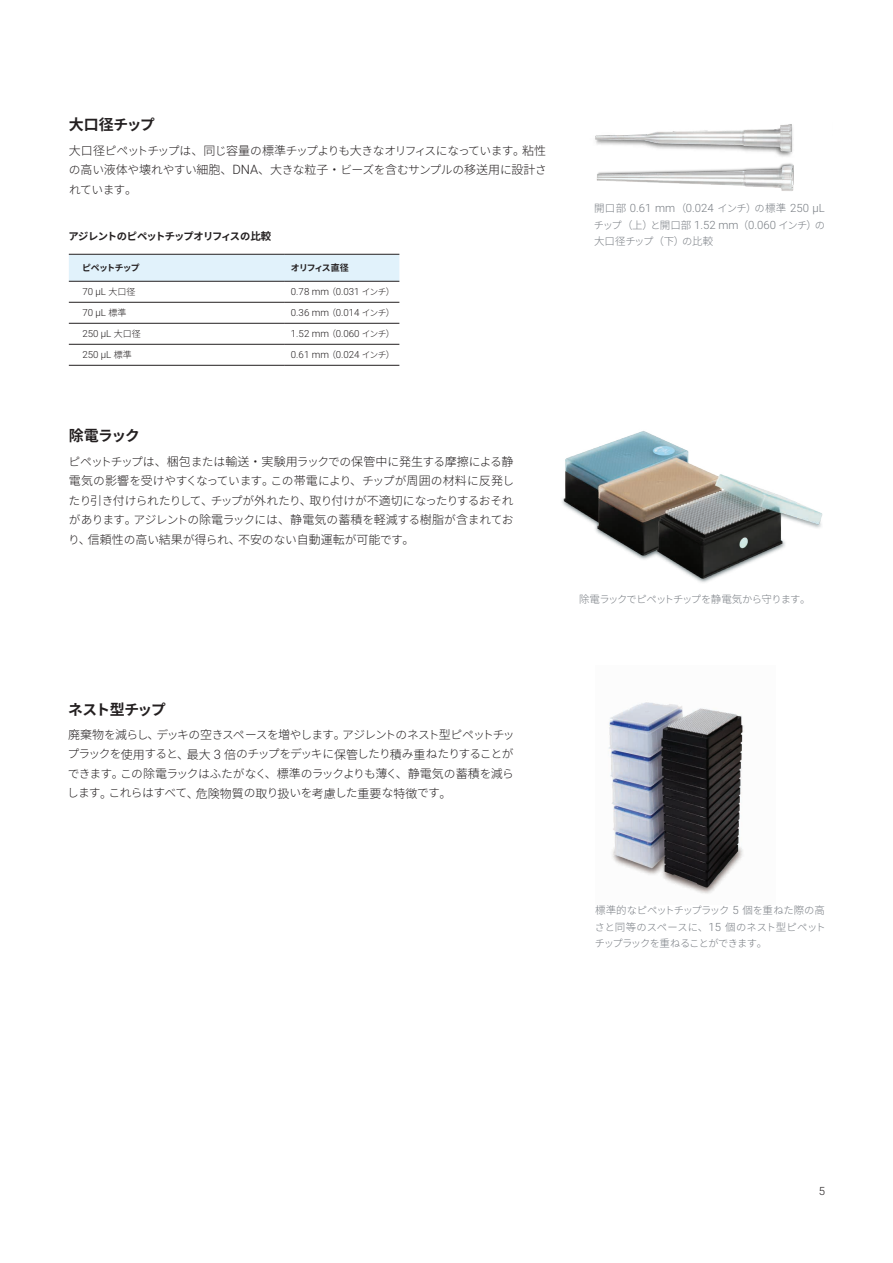
<style>
.page{position:relative;width:893px;height:1263px;background:#fff}
.page>*{position:absolute;margin:0;border:0;box-sizing:border-box;transform-origin:0 0}
.BROCHURE_subhead_blue{font:700 15px "Noto Sans CJ Kjp";color:#231f20}
.BROCHURE_subhead_blue-2{font:700 14.7px "Noto Sans CJ Kjp";letter-spacing:-.085em;color:#231f20}
.BROCHURE_text_black{font:300 12px "Noto Sans CJ Kjp";color:#231f20}
.BROCHURE_text_black-2{font:300 11.7px/19.5px "Noto Sans CJ Kjp";letter-spacing:-.065em;color:#231f20;text-align:justify}
.BROCHURE_caption_gray{font:300 11.4px/16.5px "Roboto";color:#787d83}
.t1{font:300 11.4px "Roboto";color:#231f20}
.BROCHURE_caption_gray-2{font:300 10.5px "Noto Sans CJ Kjp";color:#787d83}
.BROCHURE_caption_gray-3{font:300 10.35px/16.5px "Noto Sans CJ Kjp";letter-spacing:-.08em;color:#787d83;text-align:justify}
.DATA_caption{font:700 10.35px "Noto Sans CJ Kjp";letter-spacing:-.07em;color:#231f20}
.DATA_table_text{font:300 9.75px "Roboto";color:#231f20}
.DATA_table_text-2{font:700 8.85px "Noto Sans CJ Kjp";letter-spacing:-.09em;color:#231f20}
.s1{font-size:14.7px}
.s2{font-size:12px}
.s3{font-family:"Roboto";font-size:12.9px}
.s4{font-size:10.5px}
.s5{font-size:9px}
.s6{font-family:"Noto Sans CJ Kjp";font-size:9px}
.s7{font-family:"Noto Sans CJ Kjp";font-size:8.85px}
.s8{font-size:15px}
.s9{font-size:11.7px}
.s10{font-family:"Noto Sans CJ Kjp";font-size:10.5px}
.s11{font-family:"Noto Sans CJ Kjp";font-size:10.35px}
.s12{font-size:10.35px}
.s13{font-family:"Roboto";font-size:11.4px}
</style>
<div class="page">
<div style="left:69px;top:255px;width:330px;height:26px;background:#e1f2fb"></div>
<hr style="left:69px;top:254px;width:216px;height:1px;background:#231f20">
<hr style="left:285px;top:254px;width:114px;height:1px;background:#231f20">
<hr style="left:69px;top:281px;width:216px;height:1px;background:#231f20">
<hr style="left:285px;top:281px;width:114px;height:1px;background:#231f20">
<hr style="left:69px;top:302px;width:216px;height:1px;background:#231f20">
<hr style="left:285px;top:302px;width:114px;height:1px;background:#231f20">
<hr style="left:69px;top:323px;width:216px;height:1px;background:#231f20">
<hr style="left:285px;top:323px;width:114px;height:1px;background:#231f20">
<hr style="left:69px;top:344px;width:216px;height:1px;background:#231f20">
<hr style="left:285px;top:344px;width:114px;height:1px;background:#231f20">
<hr style="left:69px;top:365px;width:216px;height:1px;background:#231f20">
<hr style="left:285px;top:365px;width:114px;height:1px;background:#231f20">
<img style="left:608px;top:702px;width:136px;height:192px">
<img style="left:562px;top:431px;width:261px;height:152px">
<img style="left:595px;top:124px;width:198px;height:33px">
<img style="left:596px;top:163px;width:198px;height:28px">
<p class="BROCHURE_subhead_blue" style="left:69px;top:116px;width:88px">大口径<span class="s1">チップ</span></p>
<p class="BROCHURE_text_black-2" style="left:69px;top:141px;width:480px"><span class="s2">大口径</span>ピペットチップは<span class="s2">、同</span>じ<span class="s2">容量</span>の<span class="s2">標準</span>チップよりも<span class="s2">大</span>きなオリフィスになっています<span class="s2">。粘性</span>の<span class="s2">高</span>い<span class="s2">液体</span>や<span class="s2">壊</span>れやすい<span class="s2">細胞、</span><span class="s3">DNA</span><span class="s2">、大</span>きな<span class="s2">粒子・</span>ビーズを<span class="s2">含</span>むサンプルの<span class="s2">移送用</span>に<span class="s2">設計</span>されています<span class="s2">。</span></p>
<p class="DATA_caption" style="left:69px;top:230px;width:204px">アジレントのピペットチップオリフィスの<span class="s4">比較</span></p>
<p class="DATA_table_text-2" style="left:82px;top:263px;width:59px">ピペットチップ</p>
<p class="DATA_table_text-2" style="left:291px;top:263px;width:59px">オリフィス<span class="s5">直径</span></p>
<p class="DATA_table_text" style="left:82px;top:285px;width:55px">70 µL <span class="s6">大口径</span></p>
<p class="DATA_table_text" style="left:291px;top:285px;width:105px">0.78 mm<span class="s6">（</span>0.031 <span class="s7">インチ</span><span class="s6">）</span></p>
<p class="DATA_table_text" style="left:82px;top:306px;width:46px">70 µL <span class="s6">標準</span></p>
<p class="DATA_table_text" style="left:291px;top:306px;width:105px">0.36 mm<span class="s6">（</span>0.014 <span class="s7">インチ</span><span class="s6">）</span></p>
<p class="DATA_table_text" style="left:82px;top:327px;width:60px">250 µL <span class="s6">大口径</span></p>
<p class="DATA_table_text" style="left:291px;top:327px;width:105px">1.52 mm<span class="s6">（</span>0.060 <span class="s7">インチ</span><span class="s6">）</span></p>
<p class="DATA_table_text" style="left:82px;top:348px;width:51px">250 µL <span class="s6">標準</span></p>
<p class="DATA_table_text" style="left:291px;top:348px;width:105px">0.61 mm<span class="s6">（</span>0.024 <span class="s7">インチ</span><span class="s6">）</span></p>
<p class="BROCHURE_subhead_blue-2" style="left:69px;top:428px;width:72px"><span class="s8">除電</span>ラック</p>
<p class="BROCHURE_text_black-2" style="left:69px;top:452px;width:447px">ピペットチップは<span class="s2">、梱包</span>または<span class="s2">輸送・実験用</span>ラックでの<span class="s2">保管中</span>に<span class="s2">発生</span>する<span class="s2">摩擦</span>による<span class="s2">静電気</span>の<span class="s2">影響</span>を<span class="s2">受</span>けやすくなっています<span class="s2">。</span>この<span class="s2">帯電</span>により<span class="s2">、</span>チップが<span class="s2">周囲</span>の<span class="s2">材料</span>に<span class="s2">反発</span>したり<span class="s2">引</span>き<span class="s2">付</span>けられたりして<span class="s2">、</span>チップが<span class="s2">外</span>れたり<span class="s2">、取</span>り<span class="s2">付</span>けが<span class="s2">不適切</span>になったりするおそれがあります<span class="s2">。</span>アジレントの<span class="s2">除電</span>ラックには<span class="s2">、静電気</span>の<span class="s2">蓄積</span>を<span class="s2">軽減</span>する<span class="s2">樹脂</span>が<span class="s2">含</span>まれてお</p>
<p class="BROCHURE_text_black" style="left:68px;top:533px;width:348px"><span class="s9">り</span>、信頼性<span class="s9">の</span>高<span class="s9">い</span>結果<span class="s9">が</span>得<span class="s9">られ</span>、不安<span class="s9">のない</span>自動運転<span class="s9">が</span>可能<span class="s9">です</span>。</p>
<p class="BROCHURE_caption_gray" style="left:594px;top:200px;width:233px"><span class="s10">開口部</span> 0.61 mm<span class="s10">（</span>0.024 <span class="s11">インチ</span><span class="s10">）</span><span class="s11">の</span><span class="s10">標準</span> 250 µL<span class="s11">チップ</span><span class="s10">（上）</span><span class="s11">と</span><span class="s10">開口部</span> 1.52 mm<span class="s10">（</span>0.060 <span class="s11">インチ</span><span class="s10">）</span><span class="s11">の</span></p>
<p class="BROCHURE_caption_gray-2" style="left:594px;top:235px;width:121px">大口径<span class="s12">チップ</span>（下）<span class="s12">の</span>比較</p>
<p class="BROCHURE_caption_gray-3" style="left:579px;top:591px;width:233px"><span class="s4">除電</span>ラックでピペットチップを<span class="s4">静電気</span>から<span class="s4">守</span>ります<span class="s4">。</span></p>
<p class="BROCHURE_subhead_blue-2" style="left:68px;top:701px;width:99px">ネスト<span class="s8">型</span>チップ</p>
<p class="BROCHURE_text_black-2" style="left:67px;top:725px;width:449px"><span class="s2">廃棄物</span>を<span class="s2">減</span>らし<span class="s2">、</span>デッキの<span class="s2">空</span>きスペースを<span class="s2">増</span>やします<span class="s2">。</span>アジレントのネスト<span class="s2">型</span>ピペットチップラックを<span class="s2">使用</span>すると<span class="s2">、最大</span> <span class="s3">3</span> <span class="s2">倍</span>のチップをデッキに<span class="s2">保管</span>したり<span class="s2">積</span>み<span class="s2">重</span>ねたりすることができます<span class="s2">。</span>この<span class="s2">除電</span>ラックはふたがなく<span class="s2">、標準</span>のラックよりも<span class="s2">薄</span>く<span class="s2">、静電気</span>の<span class="s2">蓄積</span>を<span class="s2">減</span>らします<span class="s2">。</span>これらはすべて<span class="s2">、危険物質</span>の<span class="s2">取</span>り<span class="s2">扱</span>いを<span class="s2">考慮</span>した<span class="s2">重要</span>な<span class="s2">特徴</span>です<span class="s2">。</span></p>
<p class="BROCHURE_caption_gray-3" style="left:595px;top:902px;width:232px"><span class="s4">標準的</span>なピペットチップラック <span class="s13">5</span> <span class="s4">個</span>を<span class="s4">重</span>ねた<span class="s4">際</span>の<span class="s4">高</span>さと<span class="s4">同等</span>のスペースに<span class="s4">、</span><span class="s13">15</span> <span class="s4">個</span>のネスト<span class="s4">型</span>ピペットチップラックを<span class="s4">重</span>ねることができます<span class="s4">。</span></p>
<p class="t1" style="left:819px;top:1183px;width:8px">5</p>
</div>
